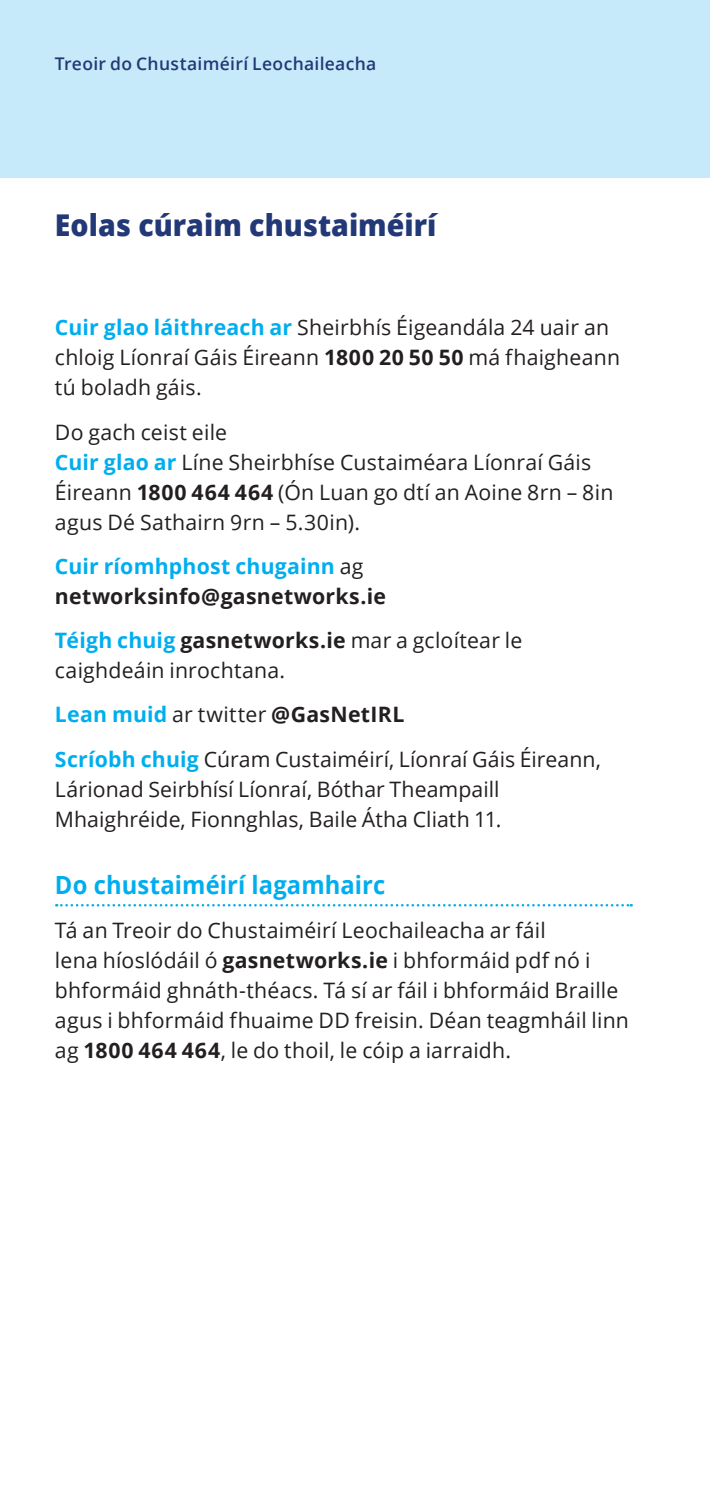
<style>
.page{position:relative;width:710px;height:1489px;background:#fff}
.page>*{position:absolute;margin:0;border:0;box-sizing:border-box;transform-origin:0 0}
.t1{font:800 30px "Open Sans";color:#233977;scale:.95 1}
.t2{font:700 25px "Open Sans";letter-spacing:.005em;color:#00aeef;scale:.95 1}
.t3{font:21.25px/30px "Open Sans";letter-spacing:.01em;color:#231f20}
.t4{font:700 21.25px/30px "Open Sans";letter-spacing:.01em;color:#231f20}
.t5{font:600 17.5px "Open Sans";letter-spacing:.015em;color:#233977}
.s1{font-weight:700;color:#00aeef}
.s2{font-weight:700}
.s3{color:#00aeef}
.s4{font-weight:400}
</style>
<div class="page">
<svg style="left:56px;top:904px;width:575px;height:2px"></svg>
<div style="left:0;top:0;width:709px;height:177px;background:#c6eafa"></div>
<p class="t5" style="left:55px;top:52px;width:323px">Treoir do Chustaiméirí Leochaileacha</p>
<h1 class="t1" style="left:55px;top:202px;width:403px">Eolas cúraim chustaiméirí</h1>
<p class="t3" style="left:55px;top:312px;width:566px"><span class="s1">Cuir glao láithreach ar</span> Sheirbhís Éigeandála 24 uair an chloig Líonraí Gáis Éireann <span class="s2">1800 20 50 50</span> má fhaigheann tú boladh gáis.</p>
<p class="t3" style="left:55px;top:416px;width:559px">Do gach ceist eile<br><span class="s1">Cuir glao ar</span> Líne Sheirbhíse Custaiméara Líonraí Gáis Éireann <span class="s2">1800 464 464</span> (Ón Luan go dtí an Aoine 8rn – 8in agus Dé Sathairn 9rn – 5.30in).</p>
<p class="t4" style="left:55px;top:550px;width:332px"><span class="s3">Cuir ríomhphost chugainn</span> <span class="s4">ag </span>networksinfo@gasnetworks.ie</p>
<p class="t3" style="left:55px;top:624px;width:469px"><span class="s1">Téigh chuig</span> <span class="s2">gasnetworks.ie</span> mar a gcloítear le caighdeáin inrochtana.</p>
<p class="t3" style="left:55px;top:692px;width:547px;line-height:44.2px"><span class="s1">Lean muid</span> ar twitter <span class="s2">@GasNetIRL<br></span><span class="s1">Scríobh chuig</span> Cúram Custaiméirí, Líonraí Gáis Éireann,</p>
<p class="t3" style="left:55px;top:773px;width:448px">Lárionad Seirbhísí Líonraí, Bóthar Theampaill<br>Mhaighréide, Fionnghlas, Baile Átha Cliath 11.</p>
<p class="t2" style="left:55px;top:867px;width:349px">Do chustaiméirí lagamhairc</p>
<p class="t3" style="left:55px;top:914px;width:575px">Tá an Treoir do Chustaiméirí Leochaileacha ar fáil<br>lena híoslódáil ó <span class="s2">gasnetworks.ie</span> i bhformáid pdf nó i bhformáid ghnáth-théacs. Tá sí ar fáil i bhformáid Braille agus i bhformáid fhuaime DD freisin. Déan teagmháil linn ag <span class="s2">1800 464 464</span>, le do thoil, le cóip a iarraidh.</p>
</div>
